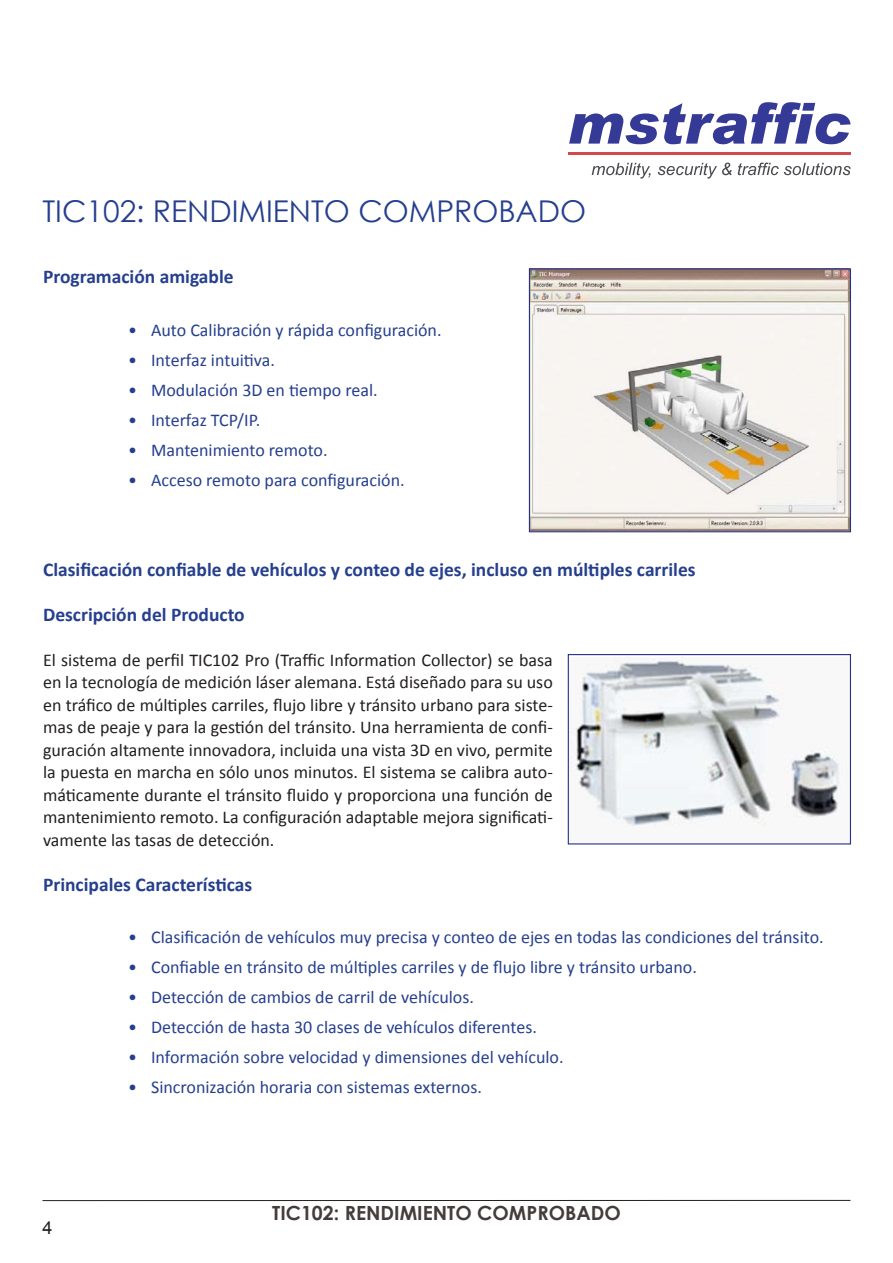
<style>
.page{position:relative;width:893px;height:1263px;background:#fff}
.page>*{position:absolute;margin:0;border:0;box-sizing:border-box;transform-origin:0 0}
.t1{font:30px "Century Gothic";color:#253f8e}
.t2{font:700 19.5px "Calibri";color:#253f8e}
.t3{font:700 19.5px "Century Gothic";color:#443d3b}
.t4{font:18px/22.5px "Calibri";color:#231f20;text-align:justify}
.t5{font:18px "Calibri";color:#253f8e}
.t6{font:18px "Arial";color:#231f20}
</style>
<div class="page">
<svg style="left:569px;top:102px;width:282px;height:42px"></svg>
<svg style="left:592px;top:163px;width:59px;height:16px"></svg>
<svg style="left:658px;top:163px;width:74px;height:16px"></svg>
<svg style="left:738px;top:163px;width:113px;height:12px"></svg>
<hr style="left:568px;top:153px;width:283px;height:2px;background:#d34950">
<hr style="left:42px;top:1200px;width:808px;height:1px;background:#231f20">
<img style="left:531px;top:270px;width:318px;height:260px">
<div style="left:529px;top:268px;width:322px;height:264px;border:1px solid #253288"></div>
<img style="left:570px;top:658px;width:270px;height:169px">
<div style="left:568px;top:654px;width:283px;height:190px;border:1px solid #253288"></div>
<p class="t1" style="left:43px;top:191px;width:545px">TIC102: RENDIMIENTO COMPROBADO</p>
<p class="t2" style="left:43px;top:264px;width:192px">Programación amigable</p>
<p class="t5" style="left:128px;top:318px;width:315px">• Auto Calibración y rápida configuración.</p>
<p class="t5" style="left:128px;top:348px;width:148px">• Interfaz intuitiva.</p>
<p class="t5" style="left:128px;top:378px;width:251px">• Modulación 3D en tiempo real.</p>
<p class="t5" style="left:128px;top:408px;width:134px">• Interfaz TCP/IP.</p>
<p class="t5" style="left:128px;top:438px;width:201px">• Mantenimiento remoto.</p>
<p class="t5" style="left:128px;top:468px;width:278px">• Acceso remoto para configuración.</p>
<p class="t2" style="left:43px;top:557px;width:654px">Clasificación confiable de vehículos y conteo de ejes, incluso en múltiples carriles</p>
<p class="t2" style="left:43px;top:602px;width:203px">Descripción del Producto</p>
<p class="t4" style="left:43px;top:647px;width:511px">El sistema de perfil TIC102 Pro (Traffic Information Collector) se basa en la tecnología de medición láser alemana. Está diseñado para su uso en tráfico de múltiples carriles, flujo libre y tránsito urbano para siste&shy;mas de peaje y para la gestión del tránsito. Una herramienta de confi&shy;guración altamente innovadora, incluida una vista 3D en vivo, permite la puesta en marcha en sólo unos minutos. El sistema se calibra auto&shy;máticamente durante el tránsito fluido y proporciona una función de mantenimiento remoto. La configuración adaptable mejora significati&shy;vamente las tasas de detección.</p>
<p class="t2" style="left:43px;top:872px;width:211px">Principales Características</p>
<p class="t5" style="left:128px;top:926px;width:697px">• Clasificación de vehículos muy precisa y conteo de ejes en todas las condiciones del tránsito.</p>
<p class="t5" style="left:128px;top:956px;width:570px">• Confiable en tránsito de múltiples carriles y de flujo libre y tránsito urbano.</p>
<p class="t5" style="left:128px;top:986px;width:347px">• Detección de cambios de carril de vehículos.</p>
<p class="t5" style="left:128px;top:1016px;width:410px">• Detección de hasta 30 clases de vehículos diferentes.</p>
<p class="t5" style="left:128px;top:1046px;width:437px">• Información sobre velocidad y dimensiones del vehículo.</p>
<p class="t5" style="left:128px;top:1076px;width:355px">• Sincronización horaria con sistemas externos.</p>
<p class="t6" style="left:43px;top:1215px;width:12px">4</p>
<p class="t3" style="left:272px;top:1198px;width:350px">TIC102: RENDIMIENTO COMPROBADO</p>
</div>
